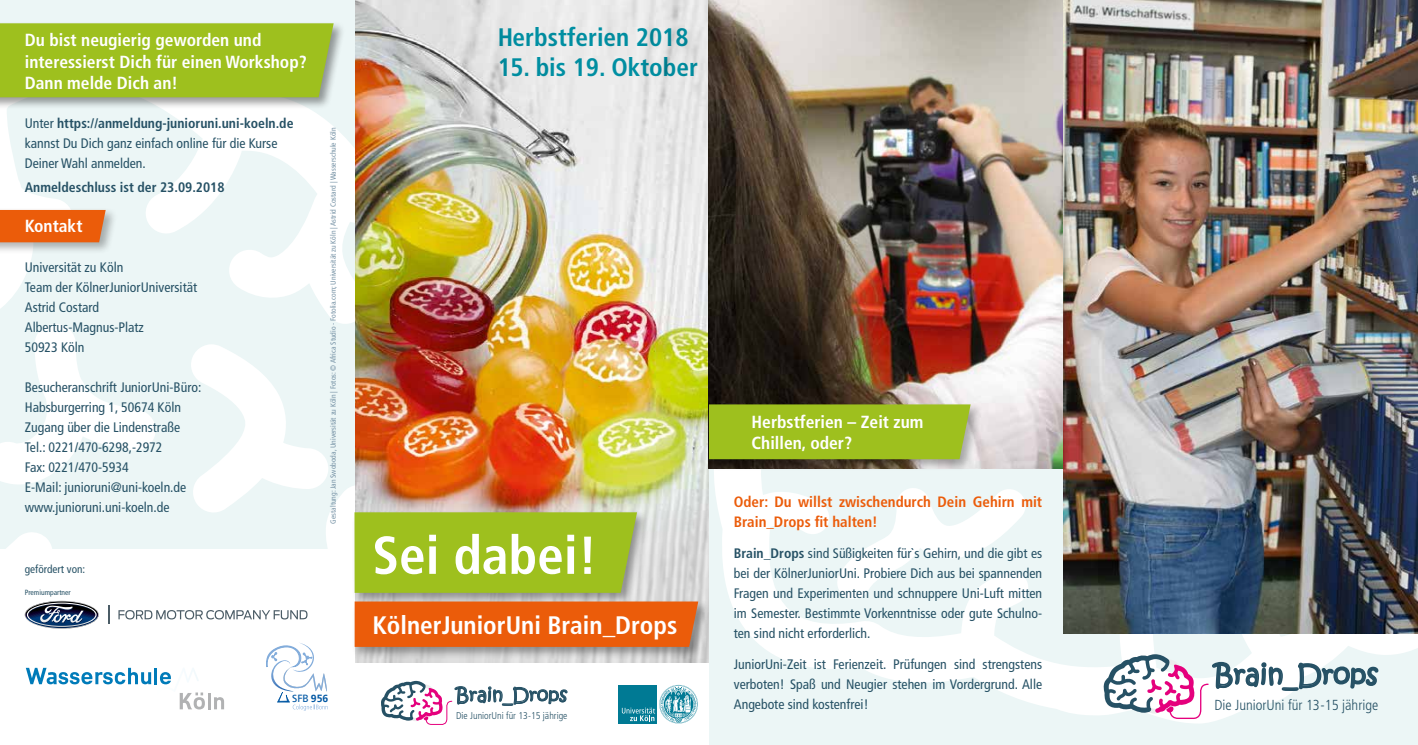
<style>
.page{position:relative;width:1418px;height:745px;background:#fff}
.page>*{position:absolute;margin:0;border:0;box-sizing:border-box;transform-origin:0 0}
.t1{font:700 condensed 53.25px "Frutiger LT";color:#fff}
.t2{font:27px "Kristen ITC";color:#265165}
.t3{font:700 condensed 25.25px "Frutiger LT";color:#009bb0}
.t4{font:700 condensed 25.25px "Frutiger LT";color:#fff}
.t5{font:18.25px "Kristen ITC";color:#265165}
.t6{font:700 condensed 17.5px/21px "Frutiger LT";color:#fff}
.t7{font:700 condensed 15px/20px "Frutiger LT";color:#eb5c0a}
.t8{font:300 condensed 14.5px "Frutiger LT";color:#265165}
.t9{font:condensed 13.75px/20px "Frutiger LT";color:#265165}
.t10{font:700 condensed 13.75px "Frutiger LT";color:#265165}
.t11{font:condensed 11.25px "Frutiger LT";color:#265165}
.t12{font:10.38px "Frutiger LT";color:#0057a3}
.t13{font:300 condensed 9.88px "Frutiger LT";color:#265165}
.t14{font:condensed 7.5px "Frutiger LT";color:#7692a5}
.t15{font:condensed 7.5px "Frutiger LT";color:#265165}
.s1{font-weight:700}
</style>
<div class="page">
<img style="left:354px;top:0;width:355px;height:509px">
<img style="left:355px;top:659px;width:354px;height:4px">
<div style="left:0;top:0;width:354px;height:744px;background:#ecf6f6"></div>
<svg style="left:0;top:110px;width:354px;height:439px"></svg>
<div style="left:618px;top:684px;width:39px;height:39px;background:#007a94"></div>
<svg style="left:622px;top:684px;width:76px;height:39px"></svg>
<svg style="left:381px;top:680px;width:187px;height:44px"></svg>
<div style="left:0;top:207px;width:118px;height:47px;background:#000;opacity:.3"></div>
<div style="left:0;top:210px;width:106px;height:32px;background:#eb5c0a"></div>
<div style="left:0;top:21px;width:345px;height:89px;background:#000;opacity:.4"></div>
<div style="left:0;top:23px;width:334px;height:74px;background:#9ec01e"></div>
<div style="left:0;top:549px;width:354px;height:195px;background:#fff"></div>
<svg style="left:266px;top:642px;width:62px;height:68px"></svg>
<div style="left:709px;top:0;width:708px;height:744px;background:#ecf6f6"></div>
<svg style="left:714px;top:468px;width:703px;height:255px"></svg>
<img style="left:709px;top:0;width:354px;height:468px">
<div style="left:706px;top:401px;width:276px;height:70px;background:#000;opacity:.3"></div>
<svg style="left:698px;top:404px;width:272px;height:55px;background:#9fbf25"></svg>
<div style="left:352px;top:509px;width:358px;height:150px;background:#000;opacity:.35"></div>
<svg style="left:338px;top:512px;width:299px;height:80px;background:#a4c32f"></svg>
<div style="left:352px;top:601px;width:346px;height:45px;background:#eb5c0a"></div>
<img style="left:1063px;top:0;width:354px;height:632px">
<svg style="left:1103px;top:653px;width:276px;height:66px"></svg>
<hr style="left:208px;top:692px;width:3px;height:16px;background:#b1b2b3">
<svg style="left:214px;top:697px;width:10px;height:11px"></svg>
<svg style="left:26px;top:667px;width:179px;height:42px"></svg>
<svg style="left:25px;top:600px;width:74px;height:28px"></svg>
<svg style="left:108px;top:605px;width:1px;height:18px"></svg>
<svg style="left:118px;top:610px;width:189px;height:9px"></svg>
<p class="t6" style="left:25px;top:30px;width:283px">Du bist neugierig geworden und interessierst Dich für einen Workshop?<br>Dann melde Dich an!</p>
<p class="t9" style="left:25px;top:113px;width:270px">Unter <span class="s1">https://anmeldung-junioruni.uni-koeln.de </span>kannst Du Dich ganz einfach online für die Kurse<br>Deiner Wahl anmelden.</p>
<p class="t10" style="left:25px;top:178px;width:201px">Anmeldeschluss ist der 23.09.2018</p>
<p class="t6" style="left:25px;top:215px;width:59px">Kontakt</p>
<p class="t9" style="left:25px;top:257px;width:174px">Universität zu Köln<br>Team der KölnerJuniorUniversität<br>Astrid Costard<br>Albertus-Magnus-Platz<br>50923 Köln</p>
<p class="t9" style="left:25px;top:377px;width:178px">Besucheranschrift JuniorUni-Büro:<br>Habsburgerring 1, 50674 Köln<br>Zugang über die Lindenstraße<br>Tel.: 0221/470-6298,-2972<br>Fax: 0221/470-5934<br>E-Mail: junioruni@uni-koeln.de www.junioruni.uni-koeln.de</p>
<p class="t11" style="left:25px;top:562px;width:62px">gefördert von:</p>
<p class="t15" style="left:25px;top:587px;width:47px">Premiumpartner</p>
<p class="t14" style="left:329px;top:523px;width:397px;rotate:-90deg">Gestaltung: Jan Swoboda, Universität zu Köln | Fotos: © Africa Studio - Fotolia.com; Universität zu Köln | Astrid Costard | Wasserschule Köln</p>
<p class="t12" style="left:292px;top:692px;width:38px">SFB <span class="s1">956</span></p>
<h3 class="t3" style="left:497px;top:22px;width:193px">Herbstferien 2018</h3>
<h3 class="t3" style="left:497px;top:52px;width:202px">15. bis 19. Oktober</h3>
<h1 class="t1" style="left:372px;top:523px;width:226px">Sei dabei!</h1>
<h3 class="t4" style="left:372px;top:609px;width:306px">KölnerJuniorUni Brain_Drops</h3>
<h3 class="t5" style="left:456px;top:682px;width:113px">Brain_Drops</h3>
<p class="t13" style="left:456px;top:709px;width:113px">Die JuniorUni für 13-15 jährige</p>
<p class="t6" style="left:751px;top:411px;width:173px">Herbstferien – Zeit zum<br>Chillen, oder?</p>
<p class="t7" style="left:733px;top:491px;width:310px">Oder: Du willst zwischendurch Dein Gehirn mit<br>Brain_Drops fit halten!</p>
<p class="t9" style="left:733px;top:542px;width:310px;text-align:justify"><span class="s1">Brain_Drops</span> sind Süßigkeiten für`s Gehirn, und die gibt es bei der KölnerJuniorUni. Probiere Dich aus bei spannenden Fragen und Experimenten und schnuppere Uni-Luft mitten im Semester. Bestimmte Vorkenntnisse oder gute Schulno&shy;ten sind nicht erforderlich.</p>
<p class="t9" style="left:733px;top:654px;width:310px;text-align:justify">JuniorUni-Zeit ist Ferienzeit. Prüfungen sind strengstens verboten! Spaß und Neugier stehen im Vordergrund. Alle Angebote sind kostenfrei!</p>
<h2 class="t2" style="left:1214px;top:656px;width:165px">Brain_Drops</h2>
<p class="t8" style="left:1214px;top:696px;width:165px">Die JuniorUni für 13-15 jährige</p>
</div>
